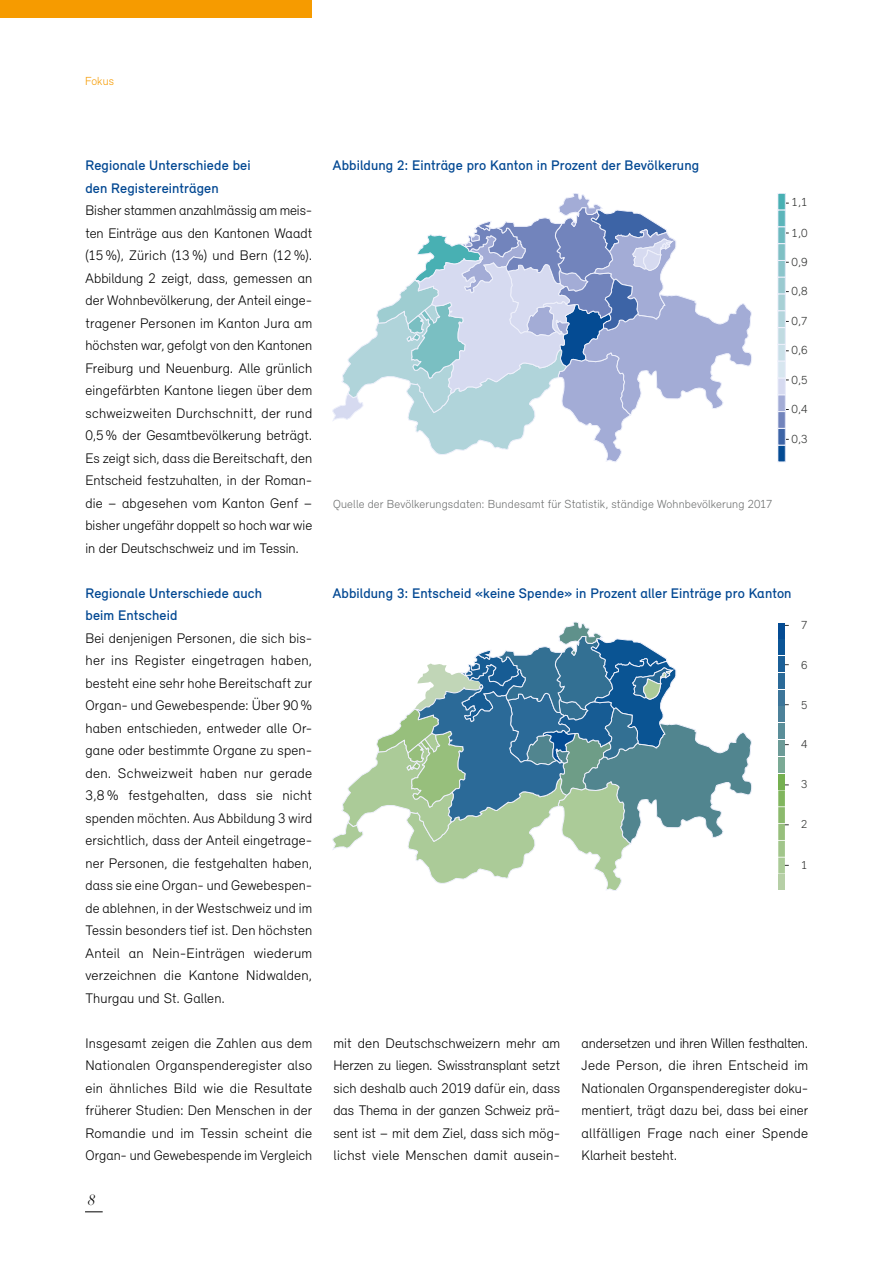
<style>
.page{position:relative;width:893px;height:1263px;background:#fff}
.page>*{position:absolute;margin:0;border:0;box-sizing:border-box;transform-origin:0 0}
.t1{font:italic 15px "Didot LT";color:#000}
.t2{font:300 14.25px/22.5px "Relevant";letter-spacing:.005em;color:#000;text-align:justify}
.t3{font:500 14.25px/22.5px "Relevant";letter-spacing:.01em;color:#004792}
.t4{font:300 12px "Relevant";letter-spacing:.01em;color:#6e7070}
.t5{font:300 12px "Relevant";color:#323332}
.t6{font:300 12px "Relevant";letter-spacing:.01em;color:#f69b00}
.t7{font:300 11.85px "Relevant";color:#323332}
</style>
<div class="page">
<svg style="left:85px;top:1211px;width:18px;height:1px"></svg>
<svg style="left:333px;top:622px;width:419px;height:269px"></svg>
<div style="left:778px;top:622px;width:7px;height:16px;background:#044b93"></div>
<div style="left:778px;top:639px;width:7px;height:16px;background:#0b5596"></div>
<div style="left:778px;top:656px;width:7px;height:16px;background:#1b5f97"></div>
<div style="left:778px;top:673px;width:7px;height:16px;background:#2b6a98"></div>
<div style="left:778px;top:690px;width:7px;height:16px;background:#3c7599"></div>
<div style="left:778px;top:706px;width:7px;height:16px;background:#4c8199"></div>
<div style="left:778px;top:723px;width:7px;height:16px;background:#5a8e99"></div>
<div style="left:778px;top:740px;width:7px;height:16px;background:#6c9b97"></div>
<div style="left:778px;top:757px;width:7px;height:16px;background:#7baa95"></div>
<div style="left:778px;top:874px;width:7px;height:16px;background:#b6cfa6"></div>
<svg style="left:778px;top:785px;width:11px;height:88px"></svg>
<div style="left:778px;top:773px;width:7px;height:16px;background:#75b050"></div>
<svg style="left:333px;top:193px;width:419px;height:269px"></svg>
<div style="left:778px;top:445px;width:7px;height:17px;background:#044b93"></div>
<div style="left:777px;top:445px;width:9px;height:17px;border:1px solid #eef0fb"></div>
<div style="left:778px;top:428px;width:7px;height:17px;background:#3d64a6"></div>
<div style="left:777px;top:428px;width:9px;height:18px;border:1px solid #eef0fb"></div>
<div style="left:778px;top:412px;width:7px;height:16px;background:#7284bc"></div>
<div style="left:777px;top:411px;width:9px;height:18px;border:1px solid #eef0fb"></div>
<div style="left:778px;top:395px;width:7px;height:17px;background:#a3acd6"></div>
<div style="left:777px;top:394px;width:9px;height:18px;border:1px solid #eef0fb"></div>
<div style="left:778px;top:378px;width:7px;height:17px;background:#d6daf0"></div>
<div style="left:777px;top:378px;width:9px;height:17px;border:1px solid #eef0fb"></div>
<div style="left:778px;top:193px;width:7px;height:17px;background:#48b0b3"></div>
<div style="left:777px;top:193px;width:9px;height:18px;border:1px solid #eef0fb"></div>
<div style="left:778px;top:210px;width:7px;height:17px;background:#5cb5ba"></div>
<div style="left:777px;top:210px;width:9px;height:17px;border:1px solid #eef0fb"></div>
<div style="left:778px;top:227px;width:7px;height:17px;background:#6dbabf"></div>
<div style="left:777px;top:226px;width:9px;height:18px;border:1px solid #eef0fb"></div>
<div style="left:778px;top:244px;width:7px;height:16px;background:#7fc0c4"></div>
<div style="left:777px;top:243px;width:9px;height:18px;border:1px solid #eef0fb"></div>
<div style="left:778px;top:260px;width:7px;height:17px;background:#8bc5cb"></div>
<div style="left:777px;top:260px;width:9px;height:18px;border:1px solid #eef0fb"></div>
<div style="left:778px;top:277px;width:7px;height:17px;background:#9acad0"></div>
<div style="left:777px;top:277px;width:9px;height:17px;border:1px solid #eef0fb"></div>
<div style="left:778px;top:294px;width:7px;height:17px;background:#a7d0d5"></div>
<div style="left:777px;top:294px;width:9px;height:17px;border:1px solid #eef0fb"></div>
<div style="left:778px;top:311px;width:7px;height:17px;background:#b3d5dc"></div>
<div style="left:777px;top:310px;width:9px;height:18px;border:1px solid #eef0fb"></div>
<div style="left:778px;top:328px;width:7px;height:16px;background:#c0dbe1"></div>
<div style="left:777px;top:327px;width:9px;height:18px;border:1px solid #eef0fb"></div>
<div style="left:778px;top:344px;width:7px;height:17px;background:#cae0e8"></div>
<div style="left:777px;top:344px;width:9px;height:18px;border:1px solid #eef0fb"></div>
<div style="left:778px;top:361px;width:7px;height:17px;background:#d7e6ef"></div>
<div style="left:777px;top:361px;width:9px;height:17px;border:1px solid #eef0fb"></div>
<div style="left:0;top:0;width:312px;height:17px;background:#f69b00"></div>
<p class="t6" style="left:85px;top:74px;width:30px">Fokus</p>
<p class="t3" style="left:333px;top:154px;width:368px">Abbildung 2: Einträge pro Kanton in Prozent der Bevölkerung</p>
<p class="t3" style="left:85px;top:154px;width:167px">Regionale Unterschiede bei den Registereinträgen</p>
<p class="t2" style="left:85px;top:199px;width:228px;text-align:left">Bisher stammen anzahlmässig am meis&shy;ten Einträge aus den Kantonen Waadt (15 %), Zürich (13 %) und Bern (12 %).<br>Abbildung 2 zeigt, dass, gemessen an der Wohnbevölkerung, der Anteil einge&shy;tragener Personen im Kanton Jura am höchsten war, gefolgt von den Kantonen Freiburg und Neuenburg. Alle grünlich eingefärbten Kantone liegen über dem schweizweiten Durchschnitt, der rund 0,5% der Gesamtbevölkerung beträgt.<br>Es zeigt sich, dass die Bereitschaft, den Entscheid festzuhalten, in der Roman-- die – abgesehen vom Kanton Genf – bisher ungefähr doppelt so hoch war wie in der Deutschschweiz und im Tessin.</p>
<p class="t3" style="left:85px;top:581px;width:178px">Regionale Unterschiede auch beim Entscheid</p>
<p class="t2" style="left:85px;top:626px;width:228px">Bei denjenigen Personen, die sich bis&shy;her ins Register eingetragen haben, besteht eine sehr hohe Bereitschaft zur Organ- und Gewebespende: Über 90% haben entschieden, entweder alle Or&shy;gane oder bestimmte Organe zu spen&shy;den. Schweizweit haben nur gerade 3,8 % festgehalten, dass sie nicht spenden möchten. Aus Abbildung 3 wird ersichtlich, dass der Anteil eingetrage&shy;ner Personen, die festgehalten haben, dass sie eine Organ- und Gewebespen&shy;de ablehnen, in der Westschweiz und im Tessin besonders tief ist. Den höchsten Anteil an Nein-Einträgen wiederum verzeichnen die Kantone Nidwalden, Thurgau und St. Gallen.</p>
<p class="t2" style="left:85px;top:1031px;width:228px">Insgesamt zeigen die Zahlen aus dem Nationalen Organspenderegister also ein ähnliches Bild wie die Resultate früherer Studien: Den Menschen in der Romandie und im Tessin scheint die Organ- und Gewebespende im Vergleich</p>
<p class="t2" style="left:333px;top:1031px;width:228px">mit den Deutschschweizern mehr am Herzen zu liegen. Swisstransplant setzt sich deshalb auch 2019 dafür ein, dass das Thema in der ganzen Schweiz prä&shy;sent ist – mit dem Ziel, dass sich mög&shy;lichst viele Menschen damit ausein-</p>
<p class="t2" style="left:582px;top:1031px;width:228px">andersetzen und ihren Willen festhalten.<br>Jede Person, die ihren Entscheid im Nationalen Organspenderegister doku&shy;mentiert, trägt dazu bei, dass bei einer allfälligen Frage nach einer Spende Klarheit besteht.</p>
<p class="t5" style="left:791px;top:195px;width:18px">1,1</p>
<p class="t5" style="left:791px;top:226px;width:18px">1,0</p>
<p class="t5" style="left:791px;top:255px;width:18px">0,9</p>
<p class="t5" style="left:791px;top:284px;width:18px">0,8</p>
<p class="t5" style="left:791px;top:313px;width:18px">0,7</p>
<p class="t5" style="left:791px;top:343px;width:18px">0,6</p>
<p class="t5" style="left:791px;top:372px;width:18px">0,5</p>
<p class="t5" style="left:791px;top:402px;width:18px">0,4</p>
<p class="t5" style="left:791px;top:432px;width:18px">0,3</p>
<p class="t4" style="left:333px;top:496px;width:441px">Quelle der Bevölkerungsdaten: Bundesamt für Statistik, ständige Wohnbevölkerung 2017</p>
<p class="t3" style="left:333px;top:581px;width:460px">Abbildung 3: Entscheid «keine Spende» in Prozent aller Einträge pro Kanton</p>
<p class="t5" style="left:801px;top:618px;width:8px">7</p>
<p class="t7" style="left:801px;top:657px;width:8px">6</p>
<p class="t7" style="left:801px;top:697px;width:8px">5</p>
<p class="t7" style="left:801px;top:737px;width:8px">4</p>
<p class="t7" style="left:801px;top:777px;width:8px">3</p>
<p class="t7" style="left:801px;top:817px;width:8px">2</p>
<p class="t7" style="left:801px;top:858px;width:8px">1</p>
<p class="t1" style="left:88px;top:1191px;width:9px">8</p>
</div>
